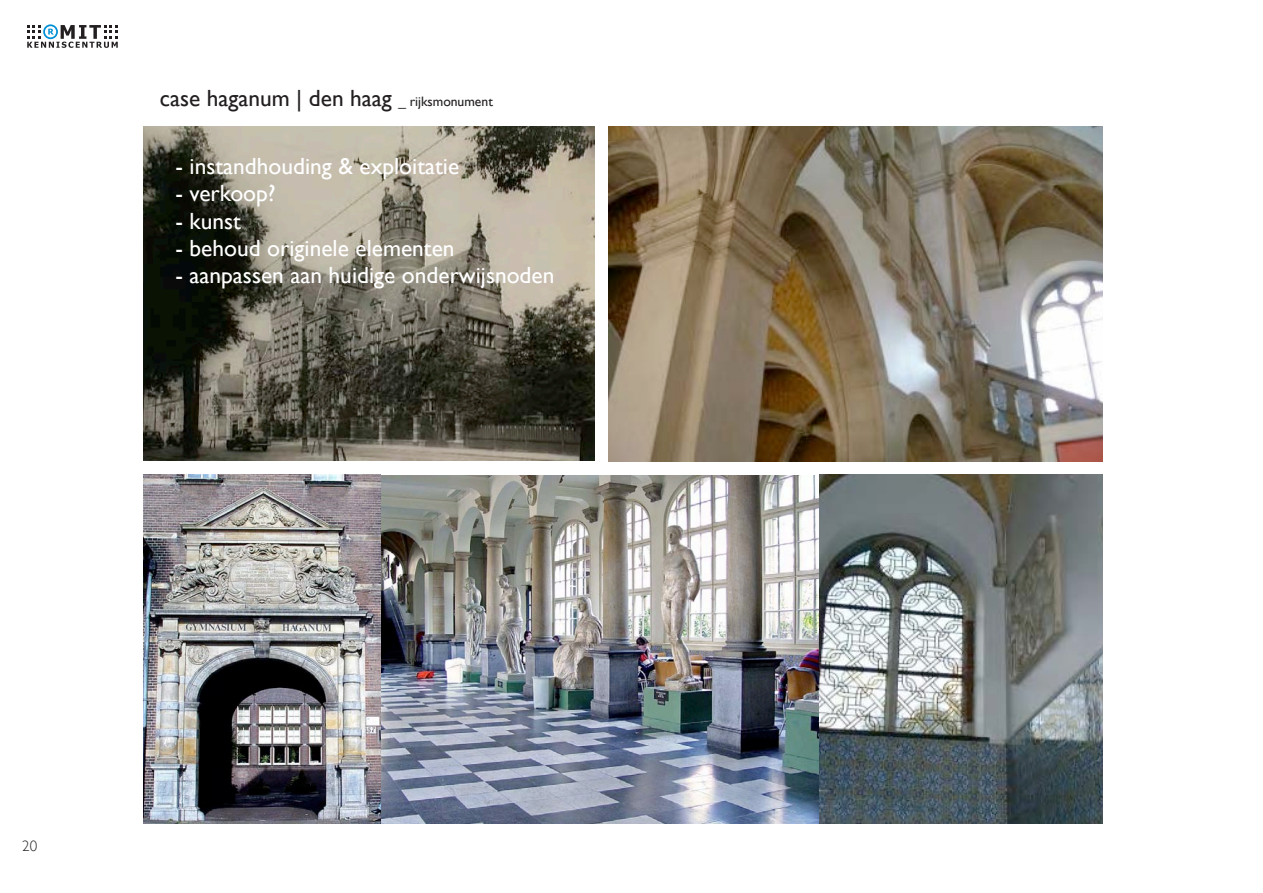
<style>
.page{position:relative;width:1263px;height:893px;background:#fff}
.page>*{position:absolute;margin:0;border:0;box-sizing:border-box;transform-origin:0 0}
.t1{font:23.4px "Gill Sans";color:#fff}
.t2{font:23.4px "Gill Sans";color:#231f20}
.t3{font:300 15px "Gill Sans";color:#231f20}
.s1{font-size:13.65px}
</style>
<div class="page">
<svg style="left:27px;top:24px;width:91px;height:24px"></svg>
<img style="left:143px;top:126px;width:451px;height:335px">
<img style="left:608px;top:126px;width:495px;height:335px">
<img style="left:143px;top:475px;width:676px;height:349px">
<img style="left:819px;top:475px;width:284px;height:349px">
<p class="t2" style="left:160px;top:88px;width:334px">case haganum | den haag <span class="s1">_ rijksmonument</span></p>
<p class="t1" style="left:176px;top:156px;width:285px">- instandhouding &amp; exploitatie</p>
<p class="t1" style="left:176px;top:184px;width:102px">- verkoop?</p>
<p class="t1" style="left:176px;top:211px;width:67px">- kunst</p>
<p class="t1" style="left:176px;top:238px;width:281px">- behoud originele elementen</p>
<p class="t1" style="left:176px;top:266px;width:380px">- aanpassen aan huidige onderwijsnoden</p>
<p class="t3" style="left:22px;top:837px;width:17px">20</p>
</div>
